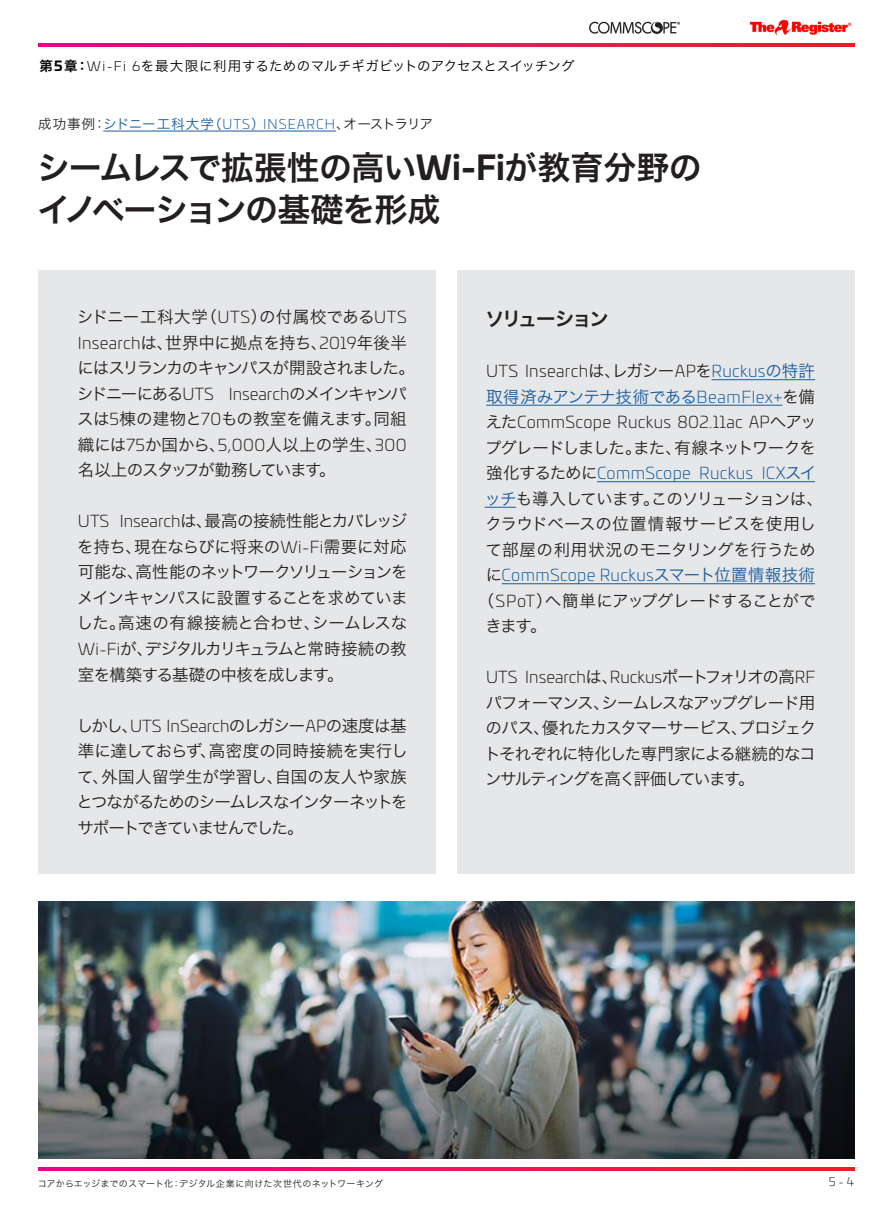
<style>
.page{position:relative;width:893px;height:1212px;background:#fff}
.page>*{position:absolute;margin:0;border:0;box-sizing:border-box;transform-origin:0 0}
.t1{font:33px/42px "Hira Kaku Pro W6";letter-spacing:-.03em;color:#231f20}
.t2{font:19.5px "Hira Kaku Pro W6";letter-spacing:-.105em;color:#231f20}
.t3{font:16.5px/25.5px "Hira Kaku Pro W3";letter-spacing:-.05em;color:#231f20;text-align:justify}
.t4{font:300 16.5px "Univia Pro";letter-spacing:.02em;color:#231f20}
.t5{font:300 16.5px "Univia Pro";letter-spacing:.02em;color:#175d9e}
.t6{font:16.5px "Hira Kaku Pro W3";letter-spacing:-.02em;color:#175d9e}
.t7{font:16.5px "Hira Kaku Pro W3";letter-spacing:.01em;color:#231f20}
.t8{font:16.5px "Hira Kaku Pro W3";letter-spacing:.005em;color:#231f20}
.t9{font:13.5px "Hira Kaku Pro W3";letter-spacing:.01em;color:#000001}
.t10{font:13.5px "Hira Kaku Pro W3";letter-spacing:.01em;color:#231f20}
.t11{font:300 12px "Univia Pro";color:#231f20}
.t12{font:9px "Hira Kaku Pro W3";letter-spacing:.015em;color:#231f20}
.s1{font-family:"Hira Kaku Pro W6"}
.s2{font-family:"Univia Pro";font-weight:700}
.s3{font-family:"Univia Pro";font-weight:300}
.s4{color:#175d9e}
.s5{font-family:"Univia Pro";font-weight:300;color:#175d9e}
.s6{font-family:"Hira Kaku Pro W3";font-weight:400}
.s7{font-family:"Hira Kaku Pro W3";font-weight:400;color:#175d9e}
.s8{color:#231f20}
.s9{font-family:"Hira Kaku Pro W3";font-weight:400;color:#231f20}
</style>
<div class="page">
<img style="left:749px;top:19px;width:103px;height:17px">
<img style="left:589px;top:21px;width:91px;height:14px">
<img style="left:38px;top:1167px;width:817px;height:3px">
<img style="left:38px;top:43px;width:817px;height:3px">
<div style="left:38px;top:270px;width:398px;height:604px;background:#e6e7e9"></div>
<div style="left:457px;top:270px;width:398px;height:604px;background:#e6e7e9"></div>
<hr style="left:103px;top:131px;width:233px;height:1px;background:#175d9e">
<hr style="left:712px;top:379px;width:103px;height:1px;background:#175d9e">
<hr style="left:486px;top:405px;width:296px;height:1px;background:#175d9e">
<hr style="left:597px;top:481px;width:218px;height:1px;background:#175d9e">
<hr style="left:485px;top:507px;width:31px;height:1px;background:#175d9e">
<hr style="left:502px;top:583px;width:313px;height:1px;background:#175d9e">
<img style="left:38px;top:901px;width:816px;height:258px">
<p class="t9" style="left:39px;top:54px;width:537px"><span class="s1">第</span><span class="s2">5</span><span class="s1">章：</span><span class="s3">Wi-Fi 6</span>を最大限に利用するためのマルチギガビットのアクセスとスイッチング</p>
<p class="t10" style="left:38px;top:112px;width:396px">成功事例：<span class="s4">シドニー工科大学（</span><span class="s5">UTS</span><span class="s4">）</span><span class="s5">INSEARCH</span>、オーストラリア</p>
<p class="t1" style="left:37px;top:145px;width:666px">シームレスで拡張性の高い<span class="s2">Wi-Fi</span>が教育分野のイノベーションの基礎を形成</p>
<p class="t3" style="left:77px;top:303px;width:340px;text-align:left">シドニー工科大学（<span class="s3">UTS</span>）の付属校である<span class="s3">UTS<br>Insearch</span>は、世界中に拠点を持ち、<span class="s3">2019</span>年後半にはスリランカのキャンパスが開設されました。シドニーにある<span class="s3">UTS Insearch</span>のメインキャンパスは<span class="s3">5</span>棟の建物と<span class="s3">70</span>もの教室を備えます。同組織には<span class="s3">75</span>か国から、<span class="s3">5,000</span>人以上の学生、<span class="s3">300</span>名以上のスタッフが勤務しています。</p>
<p class="t3" style="left:77px;top:507px;width:332px"><span class="s3">UTS Insearch</span>は、最高の接続性能とカバレッジを持ち、現在ならびに将来の<span class="s3">Wi-Fi</span>需要に対応可能な、高性能のネットワークソリューションをメインキャンパスに設置することを求めていました。高速の有線接続と合わせ、シームレスな<span class="s3">Wi-Fi</span>が、デジタルカリキュラムと常時接続の教室を構築する基礎の中核を成します。</p>
<p class="t3" style="left:77px;top:711px;width:333px">しかし、<span class="s3">UTS InSearch</span>のレガシー<span class="s3">AP</span>の速度は基準に達しておらず、高密度の同時接続を実行して、外国人留学生が学習し、自国の友人や家族とつながるためのシームレスなインターネットをサポートできていませんでした。</p>
<p class="t2" style="left:485px;top:301px;width:126px">ソリューション</p>
<p class="t4" style="left:486px;top:359px;width:330px">UTS Insearch<span class="s6">は、レガシー</span>AP<span class="s6">を</span><span class="s4">Ruckus</span><span class="s7">の特許</span></p>
<p class="t6" style="left:486px;top:382px;width:330px">取得済みアンテナ技術である<span class="s3">BeamFlex+</span><span class="s8">を備</span></p>
<p class="t4" style="left:485px;top:410px;width:333px"><span class="s6">えた</span>CommScope Ruckus 802.11ac AP<span class="s6">へアッ</span></p>
<p class="t3" style="left:485px;top:434px;width:332px">プグレードしました。また、有線ネットワークを</p>
<p class="t5" style="left:486px;top:461px;width:332px"><span class="s9">強化するために</span>CommScope Ruckus ICX<span class="s6">スイ</span></p>
<p class="t3" style="left:485px;top:485px;width:340px"><span class="s4">ッチ</span>も導入しています。このソリューションは、</p>
<p class="t7" style="left:485px;top:509px;width:332px">クラウドベースの位置情報サービスを使用し</p>
<p class="t8" style="left:485px;top:535px;width:332px">て部屋の利用状況のモニタリングを行うため</p>
<p class="t5" style="left:486px;top:563px;width:331px"><span class="s9">に</span>CommScope Ruckus<span class="s6">スマート位置情報技術</span></p>
<p class="t3" style="left:478px;top:587px;width:339px">（<span class="s3">SPoT</span>）へ簡単にアップグレードすることがで</p>
<p class="t3" style="left:485px;top:612px;width:63px">きます。</p>
<p class="t3" style="left:484px;top:663px;width:333px"><span class="s3">UTS Insearch</span>は、<span class="s3">Ruckus</span>ポートフォリオの高<span class="s3">RF</span>パフォーマンス、シームレスなアップグレード用のパス、優れたカスタマーサービス、プロジェクトそれぞれに特化した専門家による継続的なコンサルティングを高く評価しています。</p>
<p class="t12" style="left:38px;top:1175px;width:347px">コアからエッジまでのスマート化：デジタル企業に向けた次世代のネットワーキング</p>
<p class="t11" style="left:829px;top:1173px;width:27px">5 - 4</p>
</div>
